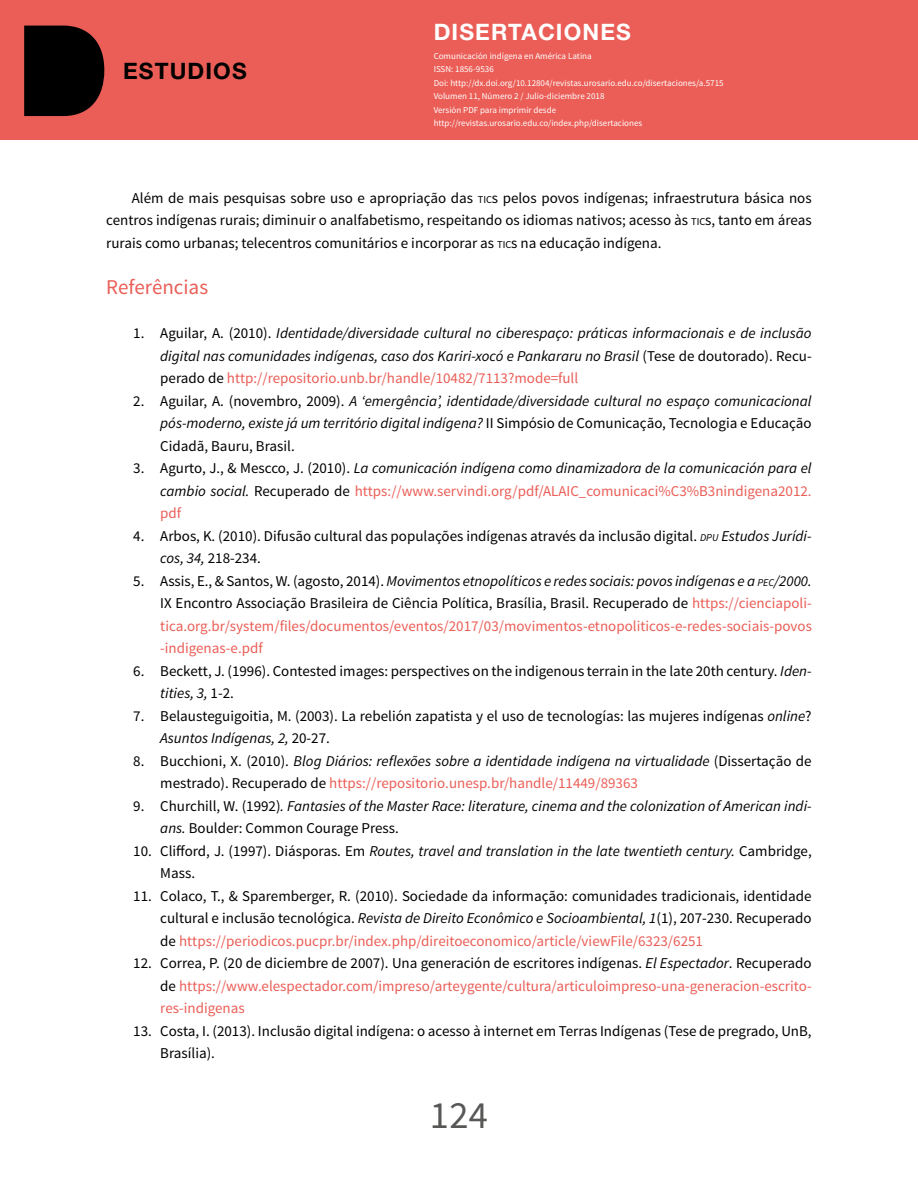
<style>
.page{position:relative;width:918px;height:1188px;background:#fff}
.page>*{position:absolute;margin:0;border:0;box-sizing:border-box;transform-origin:0 0}
.t1{font:38.4px "Source Sans Pro";color:#575756}
.t2{font:700 22.65px "Helvetica Neue LT Std";letter-spacing:.05em;color:#fff}
.t3{font:700 22.65px "Helvetica Neue LT Std";letter-spacing:.05em;color:#000}
.t4{font:21px "Source Sans Pro";color:#eb5e57}
.t5{font:italic 15px/22.5px "Source Sans Pro";color:#000;text-align:justify}
.t6{font:15px/22.5px "Source Sans Pro";color:#000}
.t7{font:15px/22.5px "Source Sans Pro";color:#eb5e57;text-align:justify}
.t8{font:9px/13.5px "Source Sans Pro";color:#fff}
.s1{font-style:inherit}
.s2{font-size:10.5px}
.s3{font-style:normal}
.s4{font-style:normal;color:#eb5e57}
.s5{font-style:italic;font-size:10.5px}
.s6{font-style:italic}
.s7{color:#000}
.s8{font-style:italic;color:#000}
.s9{font-style:italic;font-size:10.5px;color:#000}
.s10{color:#eb5e57}
</style>
<div class="page">
<div style="left:0;top:0;width:918px;height:139px;background:#eb5e57"></div>
<svg style="left:24px;top:26px;width:80px;height:90px;background:#150807"></svg>
<h2 class="t3" style="left:123px;top:57px;width:125px">ESTUDIOS</h2>
<h2 class="t2" style="left:434px;top:18px;width:182px">DISERTACIONES</h2>
<p class="t8" style="left:434px;top:49px;width:292px">Comunicación indígena en América Latina<br><span class="s1">I SSN</span> : 1856-9536<br>Doi: http://dx.doi.org/10.12804/revistas.urosario.edu.co/disertaciones/a.5715<br>Volumen 11, Número 2 / Julio-diciembre 2018<br>Versión <span class="s1">PDF</span> para imprimir desde http://revistas.urosario.edu.co/index.php/disertaciones</p>
<p class="t6" style="left:106px;top:187px;width:707px;text-align:justify;text-indent:26px">Além de mais pesquisas sobre uso e apropriação das <span class="s2">TIC</span>s pelos povos indígenas; infraestrutura básica nos centros indígenas rurais; diminuir o analfabetismo, respeitando os idiomas nativos; acesso às <span class="s2">TIC</span>s, tanto em áreas rurais como urbanas; telecentros comunitários e incorporar as <span class="s2">TIC</span>s na educação indígena.</p>
<h3 class="t4" style="left:106px;top:274px;width:103px">Referências</h3>
<p class="t5" style="left:160px;top:322px;width:653px;text-indent:-27px"><span class="s3">1. Aguilar, A. (2010).</span> Identidade/diversidade cultural no ciberespaço: práticas informacionais e de inclusão digital nas comunidades indígenas, caso dos Kariri-xocó e Pankararu no Brasil <span class="s3">(Tese de doutorado). Recu&shy;perado de</span> <span class="s4">http://repositorio.unb.br/handle/10482/7113?mode=full</span></p>
<p class="t5" style="left:160px;top:389px;width:653px;text-indent:-27px"><span class="s3">2. Aguilar, A. (novembro, 2009).</span> A ‘emergência’, identidade/diversidade cultural no espaço comunicacional pós-moderno, existe já um território digital indígena? <span class="s3">II Simpósio de Comunicação, Tecnologia e Educação Cidadã, Bauru, Brasil.</span></p>
<p class="t5" style="left:160px;top:457px;width:653px;text-indent:-27px"><span class="s3">3. Agurto, J., &amp; Mescco, J. (2010).</span> La comunicación indígena como dinamizadora de la comunicación para el cambio social. <span class="s3">Recuperado de</span> <span class="s4">https://www.servindi.org/pdf/ALAIC_comunicaci%C3%B3nindigena2012. pdf</span></p>
<p class="t6" style="left:160px;top:525px;width:653px;text-indent:-27px">4. Arbos, K. (2010). Difusão cultural das populações indígenas através da inclusão digital. <span class="s5">DPU</span> <span class="s6">Estudos Jurídi&shy;cos, 34,</span> 218-234.</p>
<p class="t7" style="left:160px;top:570px;width:653px;text-indent:-27px"><span class="s7">5. Assis, E., &amp; Santos, W. (agosto, 2014).</span> <span class="s8">Movimentos etnopolíticos e redes sociais: povos indígenas e a</span> <span class="s9">PEC</span><span class="s8">/2000.<br></span><span class="s7">IX Encontro Associação Brasileira de Ciência Política, Brasília, Brasil. Recuperado de</span> https://cienciapoli&shy;tica.org.br/system/files/documentos/eventos/2017/03/movimentos-etnopoliticos-e-redes-sociais-povos -indigenas-e.pdf</p>
<p class="t6" style="left:160px;top:660px;width:653px;text-indent:-27px">6. Beckett, J. (1996). Contested images: perspectives on the indigenous terrain in the late 20th century. <span class="s6">Iden&shy;tities, 3,</span> 1-2.</p>
<p class="t6" style="left:160px;top:705px;width:653px;text-indent:-27px">7. Belausteguigoitia, M. (2003). La rebelión zapatista y el uso de tecnologías: las mujeres indígenas <span class="s6">online</span>?<br><span class="s6">Asuntos Indígenas, 2,</span> 20-27.</p>
<p class="t5" style="left:160px;top:749px;width:653px;text-indent:-27px"><span class="s3">8. Bucchioni, X. (2010).</span> Blog Diários: reflexões sobre a identidade indígena na virtualidade <span class="s3">(Dissertação de mestrado). Recuperado de</span> <span class="s4">https://repositorio.unesp.br/handle/11449/89363</span></p>
<p class="t5" style="left:160px;top:794px;width:653px;text-indent:-27px"><span class="s3">9. Churchill, W. (1992)</span>. Fantasies of the Master Race: literature, cinema and the colonization of American indi&shy;ans. <span class="s3">Boulder: Common Courage Press.</span></p>
<p class="t5" style="left:160px;top:839px;width:653px;text-indent:-27px"><span class="s3">10. Clifford, J. (1997). Diásporas. Em</span> Routes, travel and translation in the late twentieth century. <span class="s3">Cambridge,<br>Mass.</span></p>
<p class="t6" style="left:160px;top:885px;width:653px;text-align:justify;text-indent:-27px">11. Colaco, T., &amp; Sparemberger, R. (2010). Sociedade da informação: comunidades tradicionais, identidade cultural e inclusão tecnológica. <span class="s6">Revista de Direito Econômico e Socioambiental, 1</span>(1), 207-230. Recuperado de <span class="s10">https://periodicos.pucpr.br/index.php/direitoeconomico/article/viewFile/6323/6251</span></p>
<p class="t7" style="left:160px;top:952px;width:653px;text-indent:-27px"><span class="s7">12. Correa, P. (20 de diciembre de 2007). Una generación de escritores indígenas.</span> <span class="s8">El Espectador</span><span class="s7">. Recuperado de</span> https://www.elespectador.com/impreso/arteygente/cultura/articuloimpreso-una-generacion-escrito&shy;res-indigenas</p>
<p class="t6" style="left:160px;top:1020px;width:653px;text-indent:-27px">13. Costa, I. (2013). Inclusão digital indígena: o acesso à internet em Terras Indígenas (Tese de pregrado, UnB,<br>Brasília).</p>
<h1 class="t1" style="left:430px;top:1092px;width:60px">124</h1>
</div>
